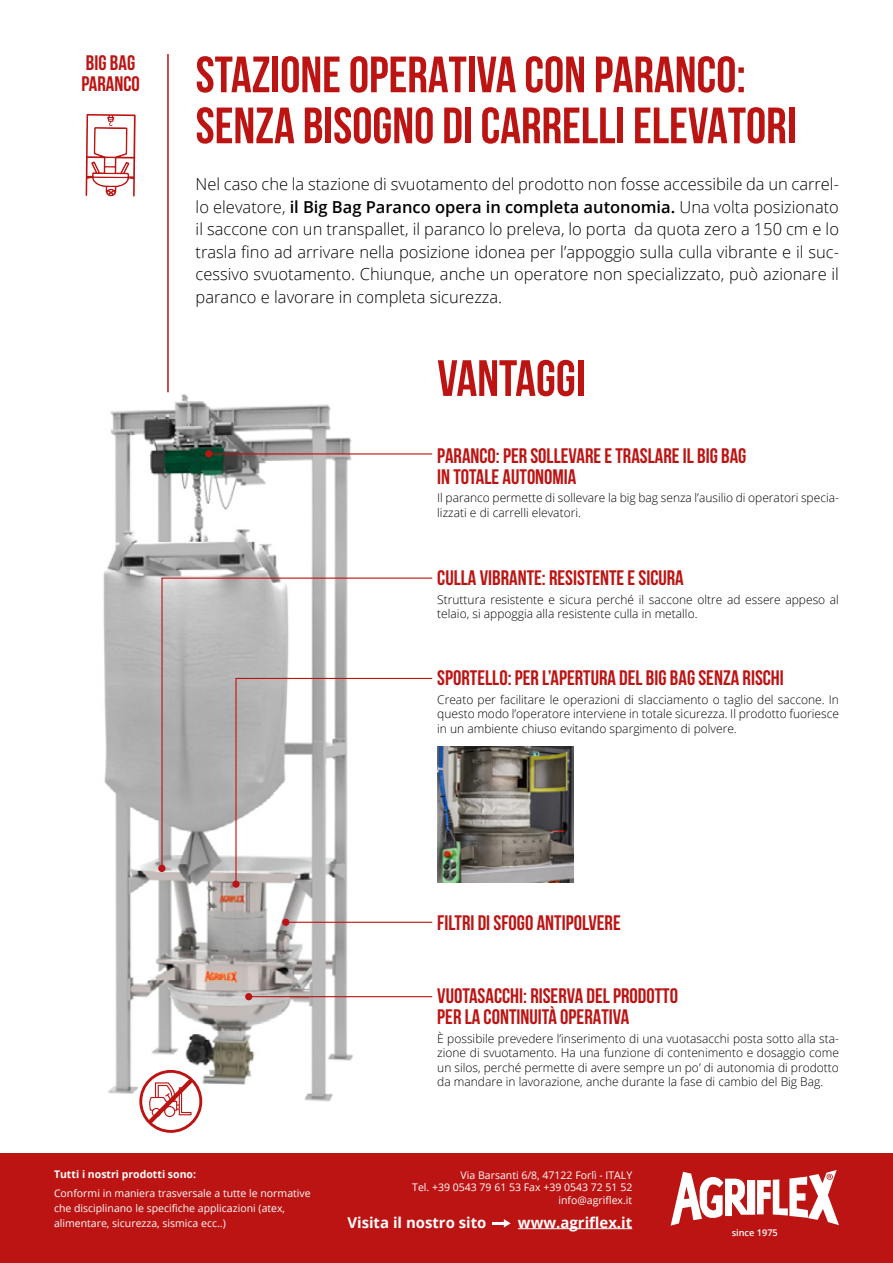
<style>
.page{position:relative;width:893px;height:1263px;background:#fff}
.page>*{position:absolute;margin:0;border:0;box-sizing:border-box;transform-origin:0 0}
.t1{font:700 51px/51px "Bebas Neue";color:#bc1413}
.t2{font:700 21px/21px "Bebas Neue";color:#bc1413}
.t3{font:300 16.5px/22.5px "Open Sans";color:#000;text-align:justify}
.t4{font:700 14.85px "Open Sans";color:#fff}
.t5{font:300 12px/14.4px "Open Sans";color:#000}
.t6{font:10.5px/12.6px "Open Sans";color:#fff;text-align:right}
.t7{font:700 10.5px "Open Sans";color:#fff}
.t8{font:600 9.15px "Open Sans";color:#fff}
.s1{font-weight:600}
</style>
<div class="page">
<img style="left:103px;top:392px;width:269px;height:738px">
<hr style="left:167px;top:54px;width:2px;height:338px;background:#bc1413">
<img style="left:437px;top:747px;width:136px;height:135px">
<div style="left:139px;top:1070px;width:63px;height:63px;border:3px solid #bc1413;border-radius:50%"></div>
<svg style="left:143px;top:1074px;width:55px;height:55px"></svg>
<svg style="left:86px;top:114px;width:50px;height:83px"></svg>
<div style="left:0;top:1154px;width:893px;height:109px;background:#bc1413"></div>
<svg style="left:161px;top:577px;width:272px;height:292px"></svg>
<div style="left:158px;top:865px;width:7px;height:7px;background:#bc1413;border-radius:50%"></div>
<div style="left:232px;top:880px;width:8px;height:8px;background:#bc1413;border-radius:50%"></div>
<div style="left:245px;top:993px;width:7px;height:7px;background:#bc1413;border-radius:50%"></div>
<div style="left:282px;top:919px;width:7px;height:7px;background:#bc1413;border-radius:50%"></div>
<svg style="left:235px;top:677px;width:198px;height:206px"></svg>
<hr style="left:249px;top:996px;width:183px;height:1px;background:#bc1413">
<hr style="left:286px;top:922px;width:146px;height:1px;background:#bc1413">
<hr style="left:209px;top:453px;width:223px;height:1px;background:#bc1413">
<div style="left:205px;top:450px;width:7px;height:7px;background:#bc1413;border-radius:50%"></div>
<svg style="left:671px;top:1170px;width:168px;height:56px"></svg>
<hr style="left:518px;top:1228px;width:114px;height:1px;background:#fff">
<svg style="left:492px;top:1219px;width:19px;height:8px"></svg>
<h2 class="t2" style="left:81px;top:52px;width:60px">BIG BAG<br>PARANCO</h2>
<h1 class="t1" style="left:196px;top:49px;width:602px">STAZIONE OPERATIVA CON PARANCO:<br>SENZA BISOGNO DI CARRELLI ELEVATORI</h1>
<p class="t3" style="left:196px;top:172px;width:645px">Nel caso che la stazione di svuotamento del prodotto non fosse accessibile da un carrel&shy;lo elevatore, <span class="s1">il Big Bag Paranco opera in completa autonomia.</span> Una volta posizionato il saccone con un transpallet, il paranco lo preleva, lo porta da quota zero a 150 cm e lo trasla fino ad arrivare nella posizione idonea per l’appoggio sulla culla vibrante e il suc&shy;cessivo svuotamento. Chiunque, anche un operatore non specializzato, può azionare il paranco e lavorare in completa sicurezza.</p>
<h1 class="t1" style="left:437px;top:352px;width:150px">VANTAGGI</h1>
<h2 class="t2" style="left:437px;top:445px;width:311px">PARANCO: PER SOLLEVARE E TRASLARE IL BIG BAG<br>IN TOTALE AUTONOMIA</h2>
<p class="t5" style="left:437px;top:490px;width:403px">Il paranco permette di sollevare la big bag senza l’ausilio di operatori specia&shy;lizzati e di carrelli elevatori.</p>
<h2 class="t2" style="left:437px;top:567px;width:248px">CULLA VIBRANTE: RESISTENTE E SICURA</h2>
<p class="t5" style="left:437px;top:592px;width:403px">Struttura resistente e sicura perché il saccone oltre ad essere appeso al telaio, si appoggia alla resistente culla in metallo.</p>
<h2 class="t2" style="left:437px;top:667px;width:348px">SPORTELLO: PER L’APERTURA DEL BIG BAG SENZA RISCHI</h2>
<p class="t5" style="left:437px;top:692px;width:403px;text-align:justify">Creato per facilitare le operazioni di slacciamento o taglio del saccone. In questo modo l’operatore interviene in totale sicurezza. Il prodotto fuoriesce in un ambiente chiuso evitando spargimento di polvere.</p>
<h2 class="t2" style="left:437px;top:912px;width:185px">FILTRI DI SFOGO ANTIPOLVERE</h2>
<h2 class="t2" style="left:437px;top:985px;width:242px">VUOTASACCHI: RISERVA DEL PRODOTTO<br>PER LA CONTINUITÀ OPERATIVA</h2>
<p class="t5" style="left:437px;top:1031px;width:403px;text-align:justify">È possibile prevedere l’inserimento di una vuotasacchi posta sotto alla sta&shy;zione di svuotamento. Ha una funzione di contenimento e dosaggio come un silos, perché permette di avere sempre un po’ di autonomia di prodotto da mandare in lavorazione, anche durante la fase di cambio del Big Bag.</p>
<p class="t7" style="left:54px;top:1167px;width:144px">Tutti i nostri prodotti sono:</p>
<p class="t6" style="left:54px;top:1185px;width:258px;line-height:15px;text-align:left">Conformi in maniera trasversale a tutte le normative che disciplinano le specifiche applicazioni (atex, alimentare, sicurezza, sismica ecc..)</p>
<p class="t6" style="left:412px;top:1168px;width:222px">Via Barsanti 6/8, 47122 Forlì - ITALY<br>Tel. +39 0543 79 61 53 Fax +39 0543 72 51 52 info@agriflex.it</p>
<p class="t4" style="left:347px;top:1212px;width:141px">Visita il nostro sito</p>
<p class="t4" style="left:518px;top:1212px;width:116px">www.agriflex.it</p>
<p class="t8" style="left:732px;top:1226px;width:48px">since 1975</p>
</div>
